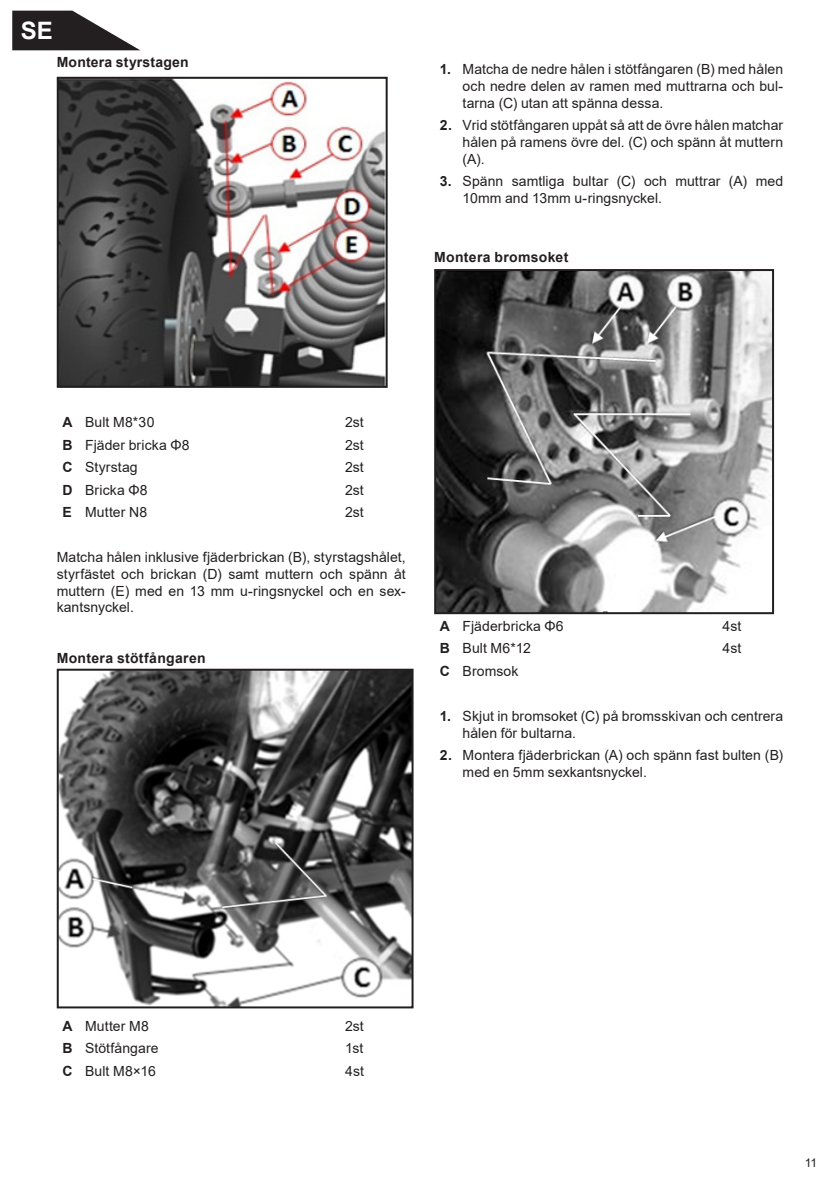
<style>
.page{position:relative;width:840px;height:1191px;background:#fff}
.page>*{position:absolute;margin:0;border:0;box-sizing:border-box;transform-origin:0 0}
.t1{font:700 24px "Arial";color:#fff}
._05_Nummerlista{font:14px/16.8px "Arial";letter-spacing:.005em;color:#231f20}
._00_Bröd{font:14px/16.8px "Arial";letter-spacing:.005em;color:#231f20;text-align:justify}
._02_BrödRubrik2{font:700 14px "Arial";letter-spacing:.02em;color:#231f20}
._00_Bröd-2{font:700 14px "Arial";letter-spacing:.01em;color:#231f20}
.t2{font:12px "Arial";color:#231f20}
.s1{font-weight:700}
</style>
<div class="page">
<img style="left:60px;top:80px;width:324px;height:305px">
<div style="left:57px;top:77px;width:330px;height:311px;border:2px solid #231f20"></div>
<img style="left:60px;top:671px;width:350px;height:334px">
<div style="left:57px;top:668px;width:356px;height:340px;border:2px solid #231f20"></div>
<svg style="left:12px;top:11px;width:128px;height:39px"></svg>
<img style="left:437px;top:272px;width:333px;height:339px">
<div style="left:434px;top:269px;width:339px;height:345px;border:2px solid #231f20"></div>
<p class="t1" style="left:21px;top:14px;width:34px">SE</p>
<p class="_00_Bröd-2" style="left:57px;top:52px;width:133px">Montera styrstagen</p>
<p class="_05_Nummerlista" style="left:462px;top:61px;width:322px;text-align:justify;text-indent:-23px"><span class="s1">1.</span> Matcha de nedre hålen i stötfångaren (B) med hålen och nedre delen av ramen med muttrarna och bul&shy;tarna (C) utan att spänna dessa.</p>
<p class="_05_Nummerlista" style="left:462px;top:117px;width:322px;text-align:justify;text-indent:-23px"><span class="s1">2.</span> Vrid stötfångaren uppåt så att de övre hålen matchar hålen på ramens övre del. (C) och spänn åt muttern (A).</p>
<p class="_05_Nummerlista" style="left:462px;top:173px;width:322px;text-indent:-23px"><span class="s1">3.</span> Spänn samtliga bultar (C) och muttrar (A) med<br>10mm and 13mm u-ringsnyckel.</p>
<p class="_02_BrödRubrik2" style="left:434px;top:247px;width:136px">Montera bromsoket</p>
<p class="_05_Nummerlista" style="left:62px;top:414px;width:93px"><span class="s1">A</span> Bult M8*30</p>
<p class="_05_Nummerlista" style="left:345px;top:414px;width:20px">2st</p>
<p class="_05_Nummerlista" style="left:62px;top:436px;width:128px"><span class="s1">B</span> Fjäder bricka Φ8</p>
<p class="_05_Nummerlista" style="left:345px;top:436px;width:20px">2st</p>
<p class="_05_Nummerlista" style="left:62px;top:459px;width:77px"><span class="s1">C</span> Styrstag</p>
<p class="_05_Nummerlista" style="left:345px;top:459px;width:20px">2st</p>
<p class="_05_Nummerlista" style="left:62px;top:481px;width:87px"><span class="s1">D</span> Bricka Φ8</p>
<p class="_05_Nummerlista" style="left:345px;top:481px;width:20px">2st</p>
<p class="_05_Nummerlista" style="left:62px;top:503px;width:86px"><span class="s1">E</span> Mutter N8</p>
<p class="_05_Nummerlista" style="left:345px;top:503px;width:20px">2st</p>
<p class="_00_Bröd" style="left:57px;top:548px;width:350px">Matcha hålen inklusive fjäderbrickan (B), styrstagshålet, styrfästet och brickan (D) samt muttern och spänn åt muttern (E) med en 13 mm u-ringsnyckel och en sex&shy;kantsnyckel.</p>
<p class="_02_BrödRubrik2" style="left:57px;top:648px;width:150px">Montera stötfångaren</p>
<p class="_05_Nummerlista" style="left:439px;top:617px;width:125px"><span class="s1">A</span> Fjäderbricka Φ6</p>
<p class="_05_Nummerlista" style="left:722px;top:617px;width:20px">4st</p>
<p class="_05_Nummerlista" style="left:439px;top:640px;width:92px"><span class="s1">B</span> Bult M6*12</p>
<p class="_05_Nummerlista" style="left:722px;top:640px;width:20px">4st</p>
<p class="_05_Nummerlista" style="left:439px;top:662px;width:80px"><span class="s1">C</span> Bromsok</p>
<p class="_05_Nummerlista" style="left:462px;top:707px;width:322px;text-indent:-23px"><span class="s1">1.</span> Skjut in bromsoket (C) på bromsskivan och centrera hålen för bultarna.</p>
<p class="_05_Nummerlista" style="left:462px;top:746px;width:322px;text-indent:-23px"><span class="s1">2.</span> Montera fjäderbrickan (A) och spänn fast bulten (B) med en 5mm sexkantsnyckel.</p>
<p class="_05_Nummerlista" style="left:62px;top:1017px;width:88px"><span class="s1">A</span> Mutter M8</p>
<p class="_05_Nummerlista" style="left:345px;top:1017px;width:20px">2st</p>
<p class="_05_Nummerlista" style="left:62px;top:1040px;width:98px"><span class="s1">B</span> Stötfångare</p>
<p class="_05_Nummerlista" style="left:345px;top:1040px;width:20px">1st</p>
<p class="_05_Nummerlista" style="left:62px;top:1062px;width:95px"><span class="s1">C</span> Bult M8×16</p>
<p class="_05_Nummerlista" style="left:345px;top:1062px;width:20px">4st</p>
<p class="t2" style="left:804px;top:1154px;width:14px">11</p>
</div>
